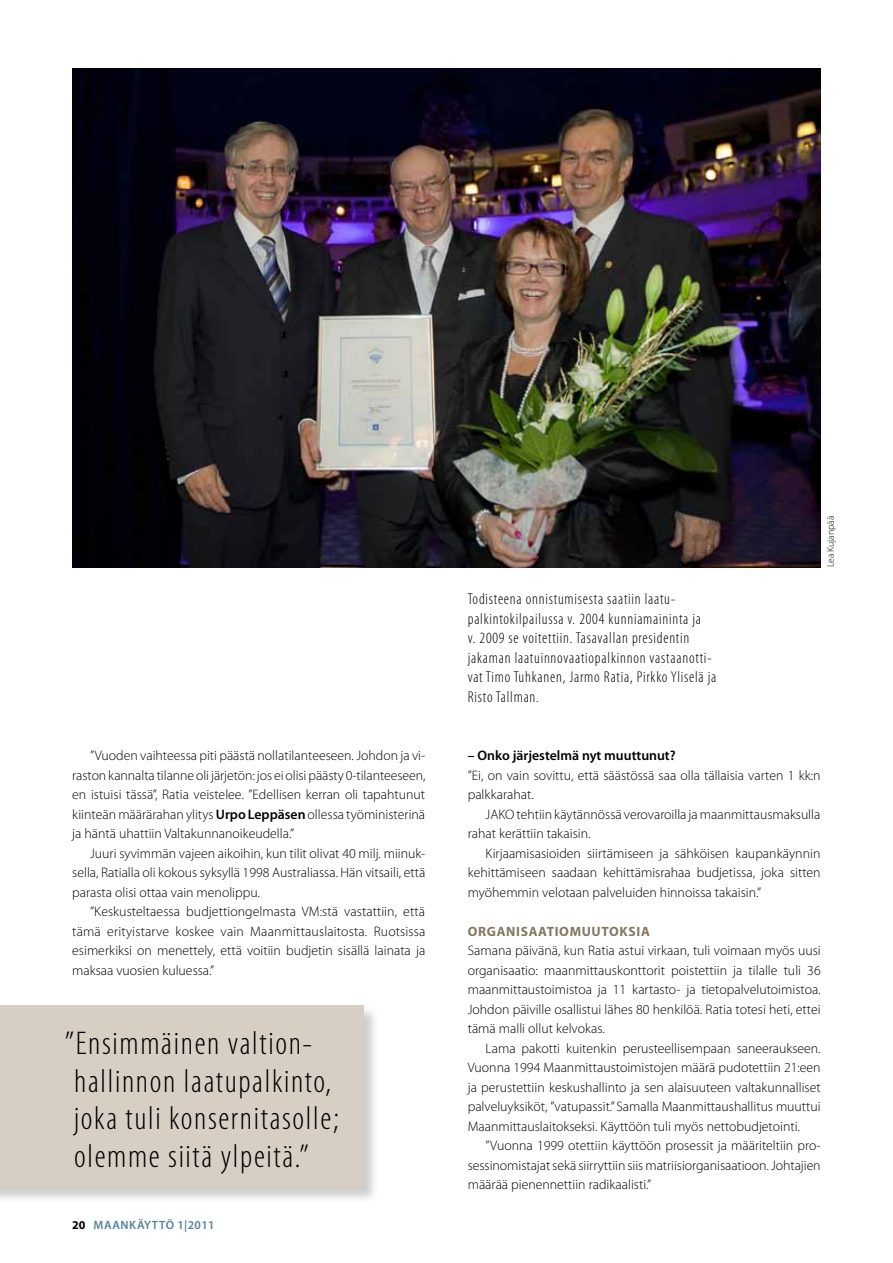
<style>
.page{position:relative;width:893px;height:1263px;background:#fff}
.page>*{position:absolute;margin:0;border:0;box-sizing:border-box;transform-origin:0 0}
.t1{font:300 condensed 33px/37.5px "Myriad Pro";letter-spacing:.05em;color:#000}
.t2{font:300 condensed 15.75px/19.5px "Myriad Pro";letter-spacing:.05em;color:#000}
.t3{font:300 13.8px/19.5px "Myriad Pro";color:#000;text-align:justify}
.t4{font:600 13.8px "Myriad Pro";color:#000}
.t5{font:700 13.5px "Myriad Pro";letter-spacing:.05em;color:#857761}
.t6{font:600 12px "Myriad Pro";letter-spacing:.045em;color:#54829f}
.t7{font:300 9.75px "Myriad Pro";color:#000}
.s1{font-weight:600}
.s2{font-weight:700;color:#000}
</style>
<div class="page">
<div style="left:0;top:1005px;width:379px;height:199px;background:#000;opacity:.2"></div>
<div style="left:0;top:1006px;width:364px;height:182px;background:#d7cfc4"></div>
<img style="left:72px;top:68px;width:749px;height:499px">
<p class="t3" style="left:72px;top:746px;width:355px;text-indent:18px">”Vuoden vaihteessa piti päästä nollatilanteeseen. Johdon ja vi&shy;raston kannalta tilanne oli järjetön: jos ei olisi päästy 0-tilanteeseen, en istuisi tässä”, Ratia veistelee. ”Edellisen kerran oli tapahtunut kiinteän määrärahan ylitys <span class="s1">Urpo Leppäsen</span> ollessa työministerinä ja häntä uhattiin Valtakunnanoikeudella.”</p>
<p class="t3" style="left:72px;top:843px;width:354px;text-indent:18px">Juuri syvimmän vajeen aikoihin, kun tilit olivat 40 milj. miinuk&shy;sella, Ratialla oli kokous syksyllä 1998 Australiassa. Hän vitsaili, että parasta olisi ottaa vain menolippu.</p>
<p class="t3" style="left:72px;top:902px;width:355px;text-indent:18px">”Keskusteltaessa budjettiongelmasta VM:stä vastattiin, että tämä erityistarve koskee vain Maanmittauslaitosta. Ruotsissa esimerkiksi on menettely, että voitiin budjetin sisällä lainata ja maksaa vuosien kuluessa.”</p>
<h1 class="t1" style="left:65px;top:1025px;width:275px">”Ensimmäinen valtion&shy;hallinnon laatupalkinto, joka tuli konsernitasolle; olemme siitä ylpeitä.”</h1>
<p class="t6" style="left:72px;top:1218px;width:144px"><span class="s2">20</span> Maankäyttö 1|2011</p>
<p class="t2" style="left:468px;top:590px;width:250px">Todisteena onnistumisesta saatiin laatu&shy;palkintokilpailussa v. 2004 kunniamaininta ja<br>v. 2009 se voitettiin. Tasavallan presidentin jakaman laatuinnovaatiopalkinnon vastaanotti&shy;vat Timo Tuhkanen, Jarmo Ratia, Pirkko Yliselä ja Risto Tallman.</p>
<p class="t7" style="left:825px;top:567px;width:53px;rotate:-90deg">Lea Kujanpää</p>
<p class="t4" style="left:468px;top:747px;width:209px">– Onko järjestelmä nyt muuttunut?</p>
<p class="t3" style="left:468px;top:765px;width:354px">”Ei, on vain sovittu, että säästössä saa olla tällaisia varten 1 kk:n palkkarahat.</p>
<p class="t3" style="left:468px;top:804px;width:354px;text-indent:18px">JAKO tehtiin käytännössä verovaroilla ja maanmittausmaksulla rahat kerättiin takaisin.</p>
<p class="t3" style="left:468px;top:843px;width:354px;text-indent:18px">Kirjaamisasioiden siirtämiseen ja sähköisen kaupankäynnin kehittämiseen saadaan kehittämisrahaa budjetissa, joka sitten myöhemmin velotaan palveluiden hinnoissa takaisin.”</p>
<p class="t5" style="left:468px;top:922px;width:183px">ORGANISAATIOMUUTOKSIA</p>
<p class="t3" style="left:468px;top:941px;width:354px">Samana päivänä, kun Ratia astui virkaan, tuli voimaan myös uusi organisaatio: maanmittauskonttorit poistettiin ja tilalle tuli 36 maanmittaustoimistoa ja 11 kartasto- ja tietopalvelutoimistoa.<br>Johdon päiville osallistui lähes 80 henkilöä. Ratia totesi heti, ettei tämä malli ollut kelvokas.</p>
<p class="t3" style="left:468px;top:1038px;width:354px;text-indent:18px">Lama pakotti kuitenkin perusteellisempaan saneeraukseen.<br>Vuonna 1994 Maanmittaustoimistojen määrä pudotettiin 21:een ja perustettiin keskushallinto ja sen alaisuuteen valtakunnalliset palveluyksiköt, ”vatupassit.” Samalla Maanmittaushallitus muuttui Maanmittauslaitokseksi. Käyttöön tuli myös nettobudjetointi.</p>
<p class="t3" style="left:468px;top:1136px;width:354px;text-indent:18px">”Vuonna 1999 otettiin käyttöön prosessit ja määriteltiin pro&shy;sessinomistajat sekä siirryttiin siis matriisiorganisaatioon. Johtajien määrää pienennettiin radikaalisti.”</p>
</div>
